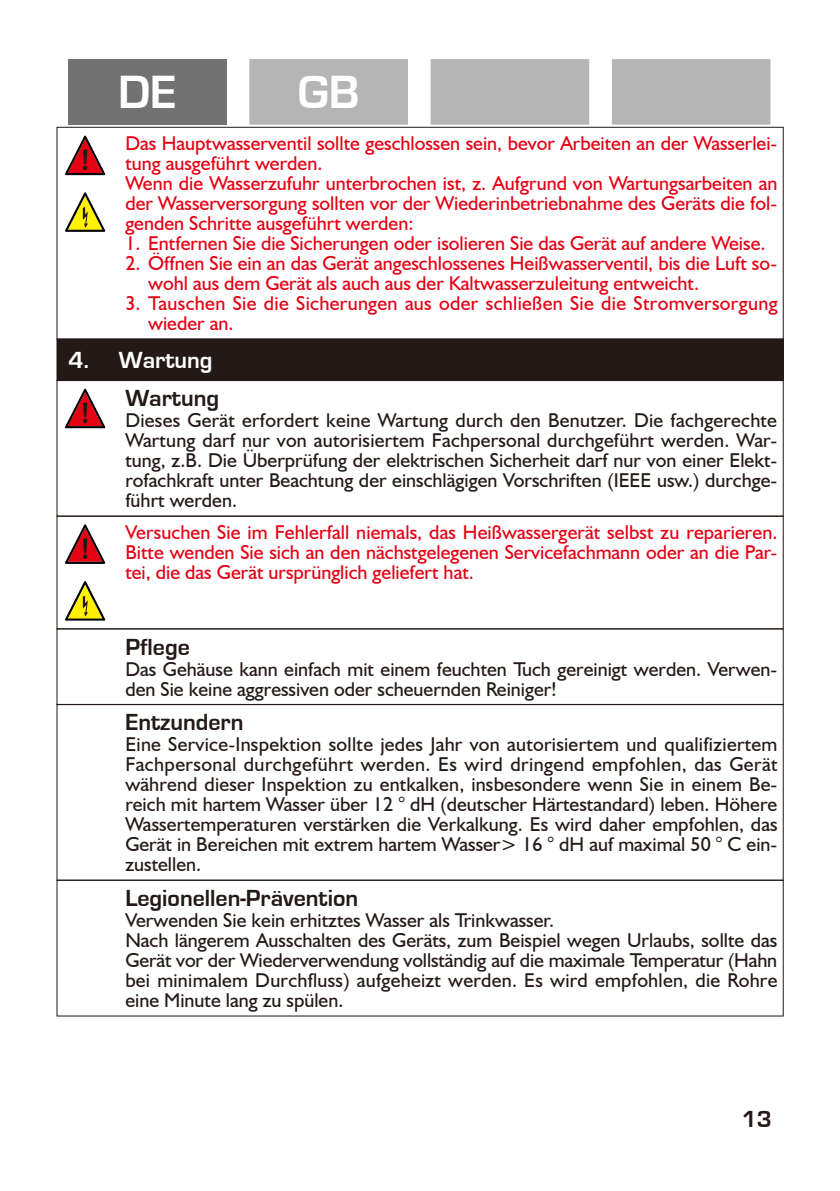
<style>
.page{position:relative;width:840px;height:1191px;background:#fff}
.page>*{position:absolute;margin:0;border:0;box-sizing:border-box;transform-origin:0 0}
.t1{font:700 48px "Eurostile";color:#fff}
.正文-标题{font:700 24px "Eurostile";color:#231916}
.标题{font:700 24px "Eurostile";color:#fff}
.正文{font:20px/20px "Humanist 521 BT";color:#231916;text-align:justify}
.正文-红色{font:20px/20px "Humanist 521 BT";color:#e60013}
</style>
<div class="page">
<div style="left:68px;top:59px;width:158px;height:66px;background:#727272"></div>
<svg style="left:249px;top:59px;width:521px;height:66px;background:#bbbbbc"></svg>
<div style="left:57px;top:339px;width:726px;height:41px;background:#231916"></div>
<div style="left:57px;top:127px;width:726px;height:212px;border:1px solid #231916"></div>
<div style="left:57px;top:380px;width:726px;height:136px;border:1px solid #231916"></div>
<div style="left:57px;top:704px;width:726px;height:176px;border:1px solid #231916"></div>
<div style="left:57px;top:880px;width:726px;height:136px;border:1px solid #231916"></div>
<div style="left:57px;top:516px;width:726px;height:113px;border:1px solid #231916"></div>
<svg style="left:65px;top:136px;width:40px;height:39px"></svg>
<svg style="left:65px;top:524px;width:40px;height:40px"></svg>
<svg style="left:65px;top:389px;width:40px;height:39px"></svg>
<svg style="left:65px;top:192px;width:40px;height:40px"></svg>
<svg style="left:65px;top:581px;width:40px;height:39px"></svg>
<h1 class="t1" style="left:118px;top:66px;width:60px">DE</h1>
<h1 class="t1" style="left:298px;top:66px;width:63px">GB</h1>
<p class="正文-红色" style="left:125px;top:133px;width:653px">Das Hauptwasserventil sollte geschlossen sein, bevor Arbeiten an der Wasserlei&shy;tung ausgeführt werden.</p>
<p class="正文-红色" style="left:125px;top:173px;width:653px;text-align:justify">Wenn die Wasserzufuhr unterbrochen ist, z. Aufgrund von Wartungsarbeiten an der Wasserversorgung sollten vor der Wiederinbetriebnahme des Geräts die fol&shy;genden Schritte ausgeführt werden:</p>
<p class="正文-红色" style="left:125px;top:233px;width:641px">1. Entfernen Sie die Sicherungen oder isolieren Sie das Gerät auf andere Weise.</p>
<p class="正文-红色" style="left:148px;top:253px;width:630px;text-indent:-23px">2. Öffnen Sie ein an das Gerät angeschlossenes Heißwasserventil, bis die Luft so&shy;wohl aus dem Gerät als auch aus der Kaltwasserzuleitung entweicht.</p>
<p class="正文-红色" style="left:148px;top:293px;width:630px;text-indent:-23px">3. Tauschen Sie die Sicherungen aus oder schließen Sie die Stromversorgung wieder an.</p>
<p class="标题" style="left:69px;top:347px;width:145px">4. Wartung</p>
<p class="正文-标题" style="left:125px;top:385px;width:95px">Wartung</p>
<p class="正文" style="left:125px;top:410px;width:653px">Dieses Gerät erfordert keine Wartung durch den Benutzer. Die fachgerechte Wartung darf nur von autorisiertem Fachpersonal durchgeführt werden. War&shy;tung, z.B. Die Überprüfung der elektrischen Sicherheit darf nur von einer Elekt&shy;rofachkraft unter Beachtung der einschlägigen Vorschriften (IEEE usw.) durchge&shy;führt werden.</p>
<p class="正文-红色" style="left:125px;top:521px;width:653px;text-align:justify">Versuchen Sie im Fehlerfall niemals, das Heißwassergerät selbst zu reparieren.<br>Bitte wenden Sie sich an den nächstgelegenen Servicefachmann oder an die Par&shy;tei, die das Gerät ursprünglich geliefert hat.</p>
<p class="正文-标题" style="left:125px;top:633px;width:66px">Pflege</p>
<p class="正文" style="left:125px;top:658px;width:653px">Das Gehäuse kann einfach mit einem feuchten Tuch gereinigt werden. Verwen&shy;den Sie keine aggressiven oder scheuernden Reiniger!</p>
<p class="正文-标题" style="left:125px;top:709px;width:119px">Entzundern</p>
<p class="正文" style="left:125px;top:734px;width:653px">Eine Service-Inspektion sollte jedes Jahr von autorisiertem und qualifiziertem Fachpersonal durchgeführt werden. Es wird dringend empfohlen, das Gerät während dieser Inspektion zu entkalken, insbesondere wenn Sie in einem Be&shy;reich mit hartem Wasser über 12 ° dH (deutscher Härtestandard) leben. Höhere Wassertemperaturen verstärken die Verkalkung. Es wird daher empfohlen, das Gerät in Bereichen mit extrem hartem Wasser&gt; 16 ° dH auf maximal 50 ° C ein&shy;zustellen.</p>
<p class="正文-标题" style="left:125px;top:885px;width:234px">Legionellen-Prävention</p>
<p class="正文" style="left:125px;top:909px;width:430px">Verwenden Sie kein erhitztes Wasser als Trinkwasser.</p>
<p class="正文" style="left:125px;top:929px;width:653px">Nach längerem Ausschalten des Geräts, zum Beispiel wegen Urlaubs, sollte das Gerät vor der Wiederverwendung vollständig auf die maximale Temperatur (Hahn bei minimalem Durchfluss) aufgeheizt werden. Es wird empfohlen, die Rohre eine Minute lang zu spülen.</p>
<p class="正文-标题" style="left:741px;top:1106px;width:32px">13</p>
</div>
